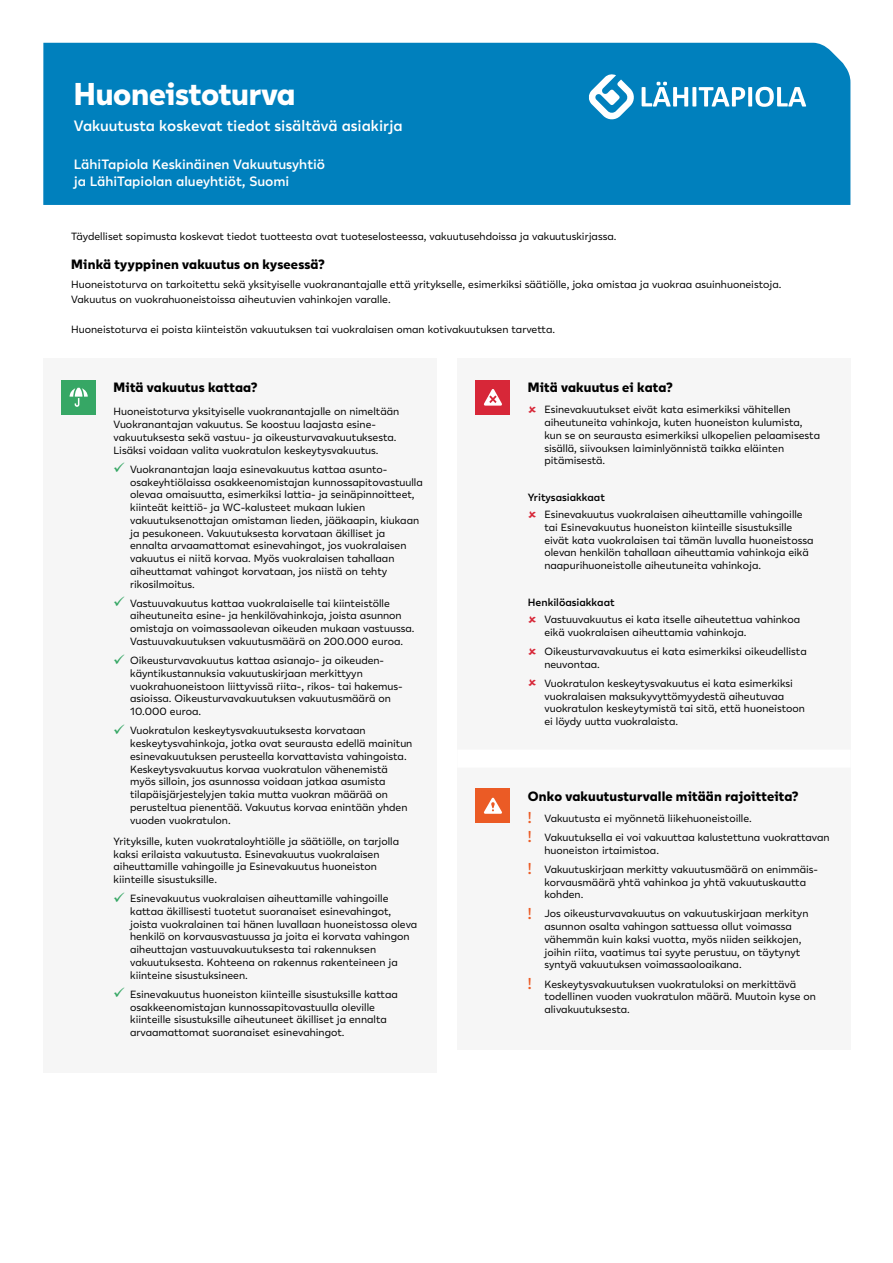
<style>
.page{position:relative;width:893px;height:1263px;background:#fff}
.page>*{position:absolute;margin:0;border:0;box-sizing:border-box;transform-origin:0 0}
.Vakuutus_otsikko{font:800 31.5px "Lahi Tapiola Sans";letter-spacing:-.01em;color:#fff}
.Vakuutus_tiedot{font:600 15px "Lahi Tapiola Sans";color:#fff}
.Alaotsikko{font:800 13.5px "Lahi Tapiola Sans";letter-spacing:.01em;color:#000}
.Vakuutusyhtiot{font:600 13.5px/16.5px "Lahi Tapiola Sans";color:#fff}
.Alku_Alaotsikko{font:800 13.5px "Lahi Tapiola Sans";letter-spacing:.015em;color:#000}
.Leipäteksti_vihreä_v{font:10.5px/12.8px "Lahi Tapiola Sans";color:#000}
.Alku_Leipis{font:10.5px/15px "Lahi Tapiola Sans";color:#000}
.Kappaleiden_otsikko{font:600 10.5px "Lahi Tapiola Sans";color:#000}
.s1{color:#36a765}
.s2{font-weight:600;font-size:15px;color:#eb5b25}
</style>
<div class="page">
<div style="left:43px;top:43px;width:807px;height:162px;background:#0080bd"></div>
<svg style="left:642px;top:82px;width:164px;height:25px"></svg>
<svg style="left:588px;top:74px;width:47px;height:47px"></svg>
<div style="left:43px;top:358px;width:393px;height:714px;background:#f6f6f6"></div>
<div style="left:62px;top:380px;width:34px;height:34px;background:#36a765"></div>
<svg style="left:70px;top:388px;width:18px;height:19px"></svg>
<div style="left:457px;top:358px;width:393px;height:691px;background:#f6f6f6"></div>
<div style="left:457px;top:750px;width:394px;height:18px;background:#fff"></div>
<div style="left:476px;top:380px;width:34px;height:34px;background:#d72738"></div>
<svg style="left:484px;top:389px;width:18px;height:17px"></svg>
<div style="left:476px;top:789px;width:34px;height:34px;background:#eb5b25"></div>
<svg style="left:484px;top:797px;width:18px;height:17px"></svg>
<h1 class="Vakuutus_otsikko" style="left:74px;top:68px;width:223px">Huoneistoturva</h1>
<p class="Vakuutus_tiedot" style="left:74px;top:115px;width:330px">Vakuutusta koskevat tiedot sisältävä asiakirja</p>
<p class="Vakuutusyhtiot" style="left:74px;top:155px;width:253px">LähiTapiola Keskinäinen Vakuutusyhtiö ja LähiTapiolan alueyhtiöt, Suomi</p>
<p class="Alku_Leipis" style="left:71px;top:228px;width:547px">Täydelliset sopimusta koskevat tiedot tuotteesta ovat tuoteselosteessa, vakuutusehdoissa ja vakuutuskirjassa.</p>
<h2 class="Alku_Alaotsikko" style="left:71px;top:253px;width:255px">Minkä tyyppinen vakuutus on kyseessä?</h2>
<p class="Alku_Leipis" style="left:71px;top:277px;width:712px">Huoneistoturva on tarkoitettu sekä yksityiselle vuokranantajalle että yritykselle, esimerkiksi säätiölle, joka omistaa ja vuokraa asuinhuoneistoja.<br>Vakuutus on vuokrahuoneistoissa aiheutuvien vahinkojen varalle.</p>
<p class="Alku_Leipis" style="left:71px;top:322px;width:485px">Huoneistoturva ei poista kiinteistön vakuutuksen tai vuokralaisen oman kotivakuutuksen tarvetta.</p>
<h2 class="Alaotsikko" style="left:114px;top:376px;width:145px">Mitä vakuutus kattaa?</h2>
<p class="Leipäteksti_vihreä_v" style="left:114px;top:405px;width:287px">Huoneistoturva yksityiselle vuokranantajalle on nimeltään Vuokranantajan vakuutus. Se koostuu laajasta esine&shy;vakuutuksesta sekä vastuu- ja oikeusturvavakuutuksesta.<br>Lisäksi voidaan valita vuokratulon keskeytysvakuutus.</p>
<p class="Leipäteksti_vihreä_v" style="left:130px;top:462px;width:294px;text-indent:-17px"><span class="s1">✓</span> Vuokranantajan laaja esinevakuutus kattaa asunto&shy;osakeyhtiölaissa osakkeenomistajan kunnossapitovastuulla olevaa omaisuutta, esimerkiksi lattia- ja seinäpinnoitteet, kiinteät keittiö- ja WC-kalusteet mukaan lukien vakuutuksenottajan omistaman lieden, jääkaapin, kiukaan ja pesukoneen. Vakuutuksesta korvataan äkilliset ja ennalta arvaamattomat esinevahingot, jos vuokralaisen vakuutus ei niitä korvaa. Myös vuokralaisen tahallaan aiheuttamat vahingot korvataan, jos niistä on tehty rikosilmoitus.</p>
<p class="Leipäteksti_vihreä_v" style="left:130px;top:596px;width:286px;text-indent:-17px"><span class="s1">✓</span> Vastuuvakuutus kattaa vuokralaiselle tai kiinteistölle aiheutuneita esine- ja henkilövahinkoja, joista asunnon omistaja on voimassaolevan oikeuden mukaan vastuussa.<br>Vastuuvakuutuksen vakuutusmäärä on 200.000 euroa.</p>
<p class="Leipäteksti_vihreä_v" style="left:130px;top:653px;width:274px;text-indent:-17px"><span class="s1">✓</span> Oikeusturvavakuutus kattaa asianajo- ja oikeuden&shy;käyntikustannuksia vakuutuskirjaan merkittyyn vuokrahuoneistoon liittyvissä riita-, rikos- tai hakemus&shy;asioissa. Oikeusturvavakuutuksen vakuutusmäärä on 10.000 euroa.</p>
<p class="Leipäteksti_vihreä_v" style="left:130px;top:723px;width:284px;text-indent:-17px"><span class="s1">✓</span> Vuokratulon keskeytysvakuutuksesta korvataan keskeytysvahinkoja, jotka ovat seurausta edellä mainitun esinevakuutuksen perusteella korvattavista vahingoista.<br>Keskeytysvakuutus korvaa vuokratulon vähenemistä myös silloin, jos asunnossa voidaan jatkaa asumista tilapäisjärjestelyjen takia mutta vuokran määrää on perusteltua pienentää. Vakuutus korvaa enintään yhden vuoden vuokratulon.</p>
<p class="Leipäteksti_vihreä_v" style="left:114px;top:834px;width:287px">Yrityksille, kuten vuokrataloyhtiölle ja säätiölle, on tarjolla kaksi erilaista vakuutusta. Esinevakuutus vuokralaisen aiheuttamille vahingoille ja Esinevakuutus huoneiston kiinteille sisustuksille.</p>
<p class="Leipäteksti_vihreä_v" style="left:130px;top:891px;width:289px;text-indent:-17px"><span class="s1">✓</span> Esinevakuutus vuokralaisen aiheuttamille vahingoille kattaa äkillisesti tuotetut suoranaiset esinevahingot, joista vuokralainen tai hänen luvallaan huoneistossa oleva henkilö on korvausvastuussa ja joita ei korvata vahingon aiheuttajan vastuuvakuutuksesta tai rakennuksen vakuutuksesta. Kohteena on rakennus rakenteineen ja kiinteine sisustuksineen.</p>
<p class="Leipäteksti_vihreä_v" style="left:130px;top:987px;width:269px;text-indent:-17px"><span class="s1">✓</span> Esinevakuutus huoneiston kiinteille sisustuksille kattaa osakkeenomistajan kunnossapitovastuulla oleville kiinteille sisustuksille aiheutuneet äkilliset ja ennalta arvaamattomat suoranaiset esinevahingot.</p>
<h2 class="Alaotsikko" style="left:528px;top:376px;width:146px">Mitä vakuutus ei kata?</h2>
<p class="Leipäteksti_vihreä_v" style="left:544px;top:403px;width:277px">Esinevakuutukset eivät kata esimerkiksi vähitellen aiheutuneita vahinkoja, kuten huoneiston kulumista, kun se on seurausta esimerkiksi ulkopelien pelaamisesta sisällä, siivouksen laiminlyönnistä taikka eläinten pitämisestä.</p>
<h3 class="Kappaleiden_otsikko" style="left:528px;top:490px;width:79px">Yritysasiakkaat</h3>
<p class="Leipäteksti_vihreä_v" style="left:544px;top:507px;width:271px">Esinevakuutus vuokralaisen aiheuttamille vahingoille tai Esinevakuutus huoneiston kiinteille sisustuksille eivät kata vuokralaisen tai tämän luvalla huoneistossa olevan henkilön tahallaan aiheuttamia vahinkoja eikä naapurihuoneistolle aiheutuneita vahinkoja.</p>
<h3 class="Kappaleiden_otsikko" style="left:528px;top:595px;width:88px">Henkilöasiakkaat</h3>
<p class="Leipäteksti_vihreä_v" style="left:544px;top:612px;width:257px">Vastuuvakuutus ei kata itselle aiheutettua vahinkoa eikä vuokralaisen aiheuttamia vahinkoja.</p>
<p class="Leipäteksti_vihreä_v" style="left:544px;top:644px;width:264px">Oikeusturvavakuutus ei kata esimerkiksi oikeudellista neuvontaa.</p>
<p class="Leipäteksti_vihreä_v" style="left:544px;top:676px;width:262px">Vuokratulon keskeytysvakuutus ei kata esimerkiksi vuokralaisen maksukyvyttömyydestä aiheutuvaa vuokratulon keskeytymistä tai sitä, että huoneistoon ei löydy uutta vuokralaista.</p>
<h2 class="Alaotsikko" style="left:528px;top:785px;width:272px">Onko vakuutusturvalle mitään rajoitteita?</h2>
<p class="Leipäteksti_vihreä_v" style="left:527px;top:811px;width:226px"><span class="s2">!</span> Vakuutusta ei myönnetä liikehuoneistoille.</p>
<p class="Leipäteksti_vihreä_v" style="left:544px;top:830px;width:287px;text-indent:-17px"><span class="s2">!</span> Vakuutuksella ei voi vakuuttaa kalustettuna vuokrattavan huoneiston irtaimistoa.</p>
<p class="Leipäteksti_vihreä_v" style="left:544px;top:862px;width:275px;text-indent:-17px"><span class="s2">!</span> Vakuutuskirjaan merkitty vakuutusmäärä on enimmäis&shy;korvausmäärä yhtä vahinkoa ja yhtä vakuutuskautta kohden.</p>
<p class="Leipäteksti_vihreä_v" style="left:544px;top:907px;width:266px;text-indent:-17px"><span class="s2">!</span> Jos oikeusturvavakuutus on vakuutuskirjaan merkityn asunnon osalta vahingon sattuessa ollut voimassa vähemmän kuin kaksi vuotta, myös niiden seikkojen, joihin riita, vaatimus tai syyte perustuu, on täytynyt syntyä vakuutuksen voimassaoloaikana.</p>
<p class="Leipäteksti_vihreä_v" style="left:544px;top:977px;width:273px;text-indent:-17px"><span class="s2">!</span> Keskeytysvakuutuksen vuokratuloksi on merkittävä todellinen vuoden vuokratulon määrä. Muutoin kyse on alivakuutuksesta.</p>
</div>
